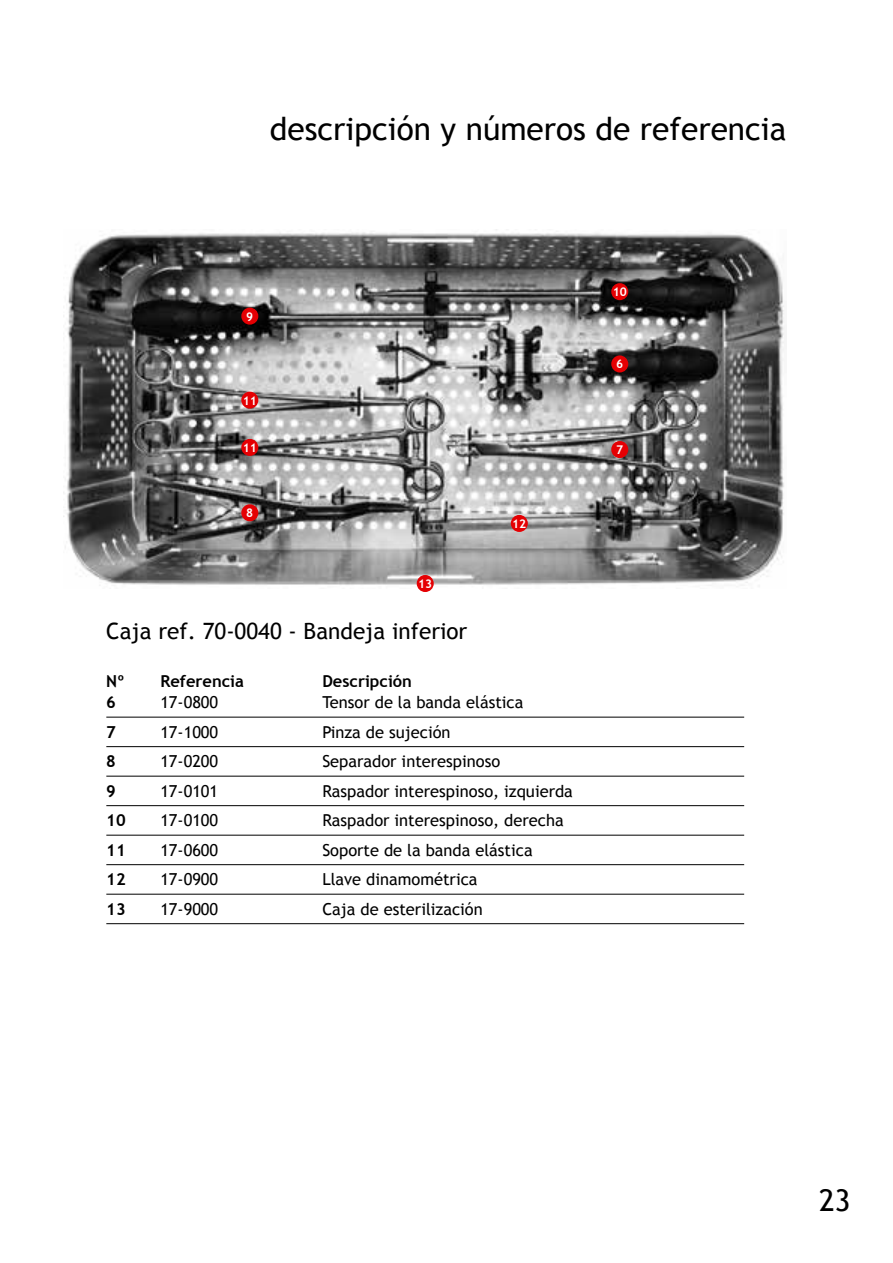
<style>
.page{position:relative;width:893px;height:1263px;background:#fff}
.page>*{position:absolute;margin:0;border:0;box-sizing:border-box;transform-origin:0 0}
.t1{font:31.65px "Trebuchet MS";color:#000}
.t2{font:30px "Trebuchet MS";color:#000}
._00_Titulo_Tabla{font:22.5px "Trebuchet MS";color:#000}
._06_2_Instr__C_Texto{font:16.5px "Trebuchet MS";color:#000}
._06_2_Instr__C_Texto-2{font:700 16.5px "Trebuchet MS";color:#000}
._00_Nº{font:700 12px "Trebuchet MS";color:#fff}
</style>
<div class="page">
<img style="left:65px;top:229px;width:720px;height:359px">
<div style="left:612px;top:284px;width:15px;height:15px;background:#e50003;border-radius:50%"></div>
<div style="left:611px;top:283px;width:17px;height:17px;border:2px solid #e50003;border-radius:50%"></div>
<div style="left:612px;top:356px;width:15px;height:16px;background:#e50003;border-radius:50%"></div>
<div style="left:611px;top:355px;width:17px;height:17px;border:2px solid #e50003;border-radius:50%"></div>
<div style="left:612px;top:442px;width:15px;height:15px;background:#e50003;border-radius:50%"></div>
<div style="left:611px;top:441px;width:17px;height:17px;border:2px solid #e50003;border-radius:50%"></div>
<div style="left:512px;top:516px;width:15px;height:15px;background:#e50003;border-radius:50%"></div>
<div style="left:511px;top:515px;width:17px;height:17px;border:2px solid #e50003;border-radius:50%"></div>
<div style="left:242px;top:308px;width:16px;height:16px;background:#e50003;border-radius:50%"></div>
<div style="left:241px;top:308px;width:17px;height:17px;border:2px solid #e50003;border-radius:50%"></div>
<div style="left:417px;top:576px;width:16px;height:15px;background:#e50003;border-radius:50%"></div>
<div style="left:417px;top:575px;width:17px;height:17px;border:2px solid #e50003;border-radius:50%"></div>
<div style="left:242px;top:392px;width:16px;height:16px;background:#e50003;border-radius:50%"></div>
<div style="left:241px;top:392px;width:17px;height:17px;border:2px solid #e50003;border-radius:50%"></div>
<div style="left:242px;top:440px;width:16px;height:15px;background:#e50003;border-radius:50%"></div>
<div style="left:241px;top:439px;width:17px;height:17px;border:2px solid #e50003;border-radius:50%"></div>
<div style="left:242px;top:505px;width:16px;height:15px;background:#e50003;border-radius:50%"></div>
<div style="left:241px;top:504px;width:17px;height:17px;border:2px solid #e50003;border-radius:50%"></div>
<hr style="left:106px;top:717px;width:638px;height:1px;background:#000">
<hr style="left:106px;top:746px;width:638px;height:1px;background:#000">
<hr style="left:106px;top:776px;width:638px;height:1px;background:#000">
<hr style="left:106px;top:805px;width:638px;height:1px;background:#000">
<hr style="left:106px;top:835px;width:638px;height:1px;background:#000">
<hr style="left:106px;top:864px;width:638px;height:1px;background:#000">
<hr style="left:106px;top:894px;width:638px;height:1px;background:#000">
<hr style="left:106px;top:923px;width:638px;height:1px;background:#000">
<h1 class="t1" style="left:270px;top:110px;width:518px">descripción y números de referencia</h1>
<p class="_00_Nº" style="left:246px;top:309px;width:9px">9</p>
<p class="_00_Nº" style="left:243px;top:393px;width:16px">11</p>
<p class="_00_Nº" style="left:243px;top:440px;width:16px">11</p>
<p class="_00_Nº" style="left:246px;top:505px;width:9px">8</p>
<p class="_00_Nº" style="left:418px;top:576px;width:16px">13</p>
<p class="_00_Nº" style="left:512px;top:516px;width:16px">12</p>
<p class="_00_Titulo_Tabla" style="left:106px;top:618px;width:363px">Caja ref. 70-0040 - Bandeja inferior</p>
<p class="_06_2_Instr__C_Texto-2" style="left:106px;top:671px;width:20px">Nº</p>
<p class="_06_2_Instr__C_Texto-2" style="left:160px;top:671px;width:85px">Referencia</p>
<p class="_06_2_Instr__C_Texto-2" style="left:322px;top:671px;width:91px">Descripción</p>
<p class="_06_2_Instr__C_Texto-2" style="left:106px;top:692px;width:11px">6</p>
<p class="_06_2_Instr__C_Texto" style="left:160px;top:693px;width:59px">17-0800</p>
<p class="_06_2_Instr__C_Texto" style="left:322px;top:693px;width:203px">Tensor de la banda elástica</p>
<p class="_06_2_Instr__C_Texto-2" style="left:106px;top:722px;width:11px">7</p>
<p class="_06_2_Instr__C_Texto" style="left:160px;top:722px;width:59px">17-1000</p>
<p class="_06_2_Instr__C_Texto" style="left:322px;top:722px;width:130px">Pinza de sujeción</p>
<p class="_06_2_Instr__C_Texto-2" style="left:106px;top:751px;width:11px">8</p>
<p class="_06_2_Instr__C_Texto" style="left:160px;top:752px;width:59px">17-0200</p>
<p class="_06_2_Instr__C_Texto" style="left:322px;top:752px;width:179px">Separador interespinoso</p>
<p class="_06_2_Instr__C_Texto-2" style="left:106px;top:781px;width:11px">9</p>
<p class="_06_2_Instr__C_Texto" style="left:160px;top:781px;width:59px">17-0101</p>
<p class="_06_2_Instr__C_Texto" style="left:322px;top:781px;width:252px">Raspador interespinoso, izquierda</p>
<p class="_06_2_Instr__C_Texto-2" style="left:106px;top:810px;width:21px">10</p>
<p class="_06_2_Instr__C_Texto" style="left:160px;top:811px;width:59px">17-0100</p>
<p class="_06_2_Instr__C_Texto" style="left:322px;top:811px;width:243px">Raspador interespinoso, derecha</p>
<p class="_06_2_Instr__C_Texto-2" style="left:106px;top:840px;width:21px">11</p>
<p class="_06_2_Instr__C_Texto" style="left:160px;top:840px;width:59px">17-0600</p>
<p class="_06_2_Instr__C_Texto" style="left:322px;top:840px;width:212px">Soporte de la banda elástica</p>
<p class="_06_2_Instr__C_Texto-2" style="left:106px;top:869px;width:21px">12</p>
<p class="_06_2_Instr__C_Texto" style="left:160px;top:870px;width:59px">17-0900</p>
<p class="_06_2_Instr__C_Texto" style="left:322px;top:870px;width:157px">Llave dinamométrica</p>
<p class="_06_2_Instr__C_Texto-2" style="left:106px;top:899px;width:21px">13</p>
<p class="_06_2_Instr__C_Texto" style="left:160px;top:899px;width:59px">17-9000</p>
<p class="_06_2_Instr__C_Texto" style="left:322px;top:899px;width:162px">Caja de esterilización</p>
<p class="_00_Nº" style="left:613px;top:284px;width:16px">10</p>
<p class="_00_Nº" style="left:616px;top:357px;width:9px">6</p>
<p class="_00_Nº" style="left:616px;top:442px;width:9px">7</p>
<h2 class="t2" style="left:819px;top:1182px;width:33px">23</h2>
</div>
